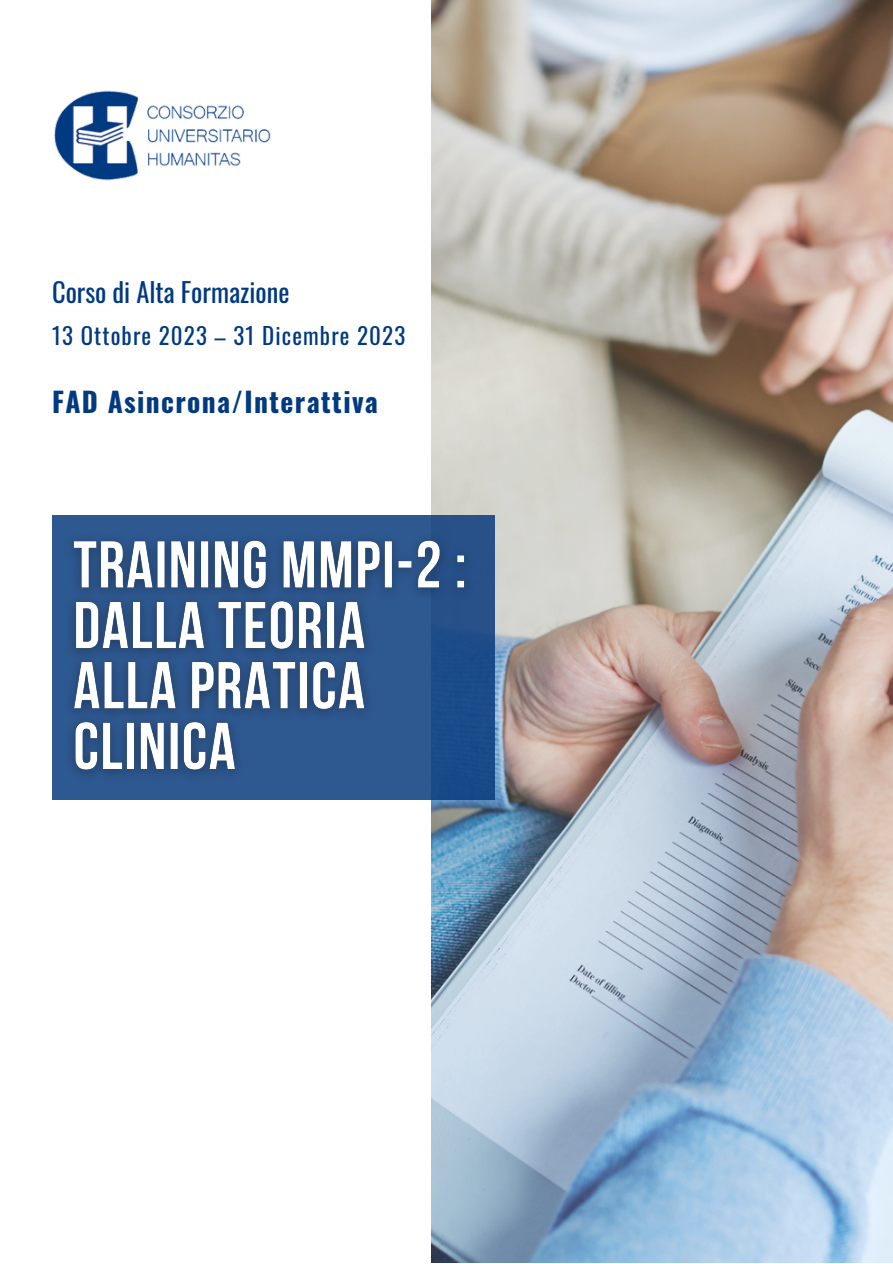
<style>
.page{position:relative;width:893px;height:1264px;background:#fff}
.page>*{position:absolute;margin:0;border:0;box-sizing:border-box;transform-origin:0 0}
.t1{font:700 27.45px "Oswald";letter-spacing:.05em;color:#013a81}
.t2{font:26.4px "Oswald";color:#013a81}
.t3{font:22.95px "Oswald";letter-spacing:.05em;color:#013a81}
</style>
<div class="page">
<img style="left:431px;top:0;width:461px;height:1262px">
<svg style="left:52px;top:516px;width:442px;height:283px;background:#29548d"></svg>
<img style="left:54px;top:90px;width:217px;height:91px">
<img style="left:58px;top:526px;width:424px;height:263px">
<p class="t2" style="left:52px;top:272px;width:239px">Corso di Alta Formazione</p>
<p class="t3" style="left:52px;top:318px;width:355px">13 Ottobre 2023 – 31 Dicembre 2023</p>
<p class="t1" style="left:52px;top:380px;width:327px">FAD Asincrona/Interattiva</p>
</div>
